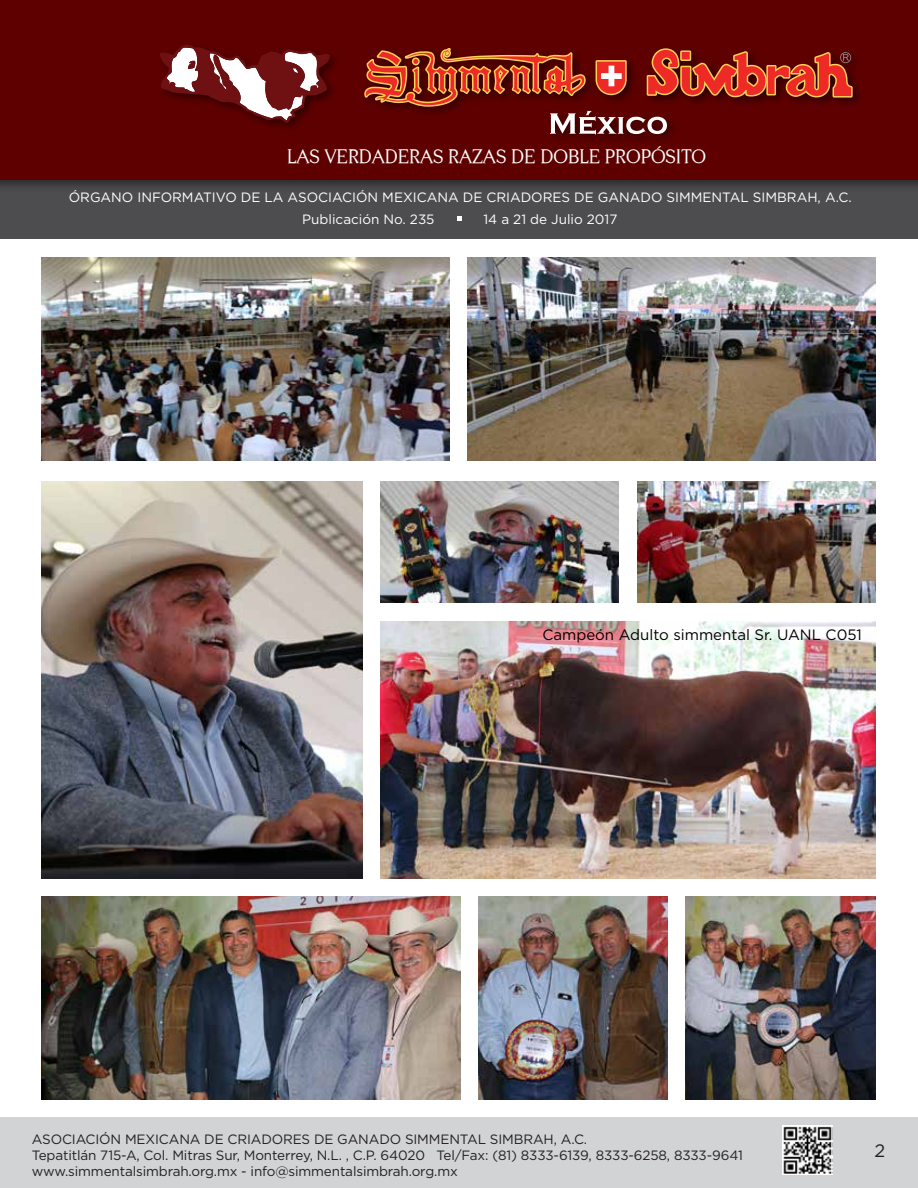
<style>
.page{position:relative;width:918px;height:1188px;background:#fff}
.page>*{position:absolute;margin:0;border:0;box-sizing:border-box;transform-origin:0 0}
.t1{font:19.5px "Centabel";color:#fff}
.t2{font:18px "Gotham";color:#252021}
.t3{font:15px "Gotham";color:#000}
.t4{font:13.5px/16.2px "Gotham";letter-spacing:-.01em;color:#252021}
.t5{font:13.5px "Gotham";color:#fff}
</style>
<div class="page">
<div style="left:0;top:180px;width:918px;height:59px;background:#4d4d4f"></div>
<svg style="left:458px;top:216px;width:4px;height:5px"></svg>
<div style="left:0;top:1117px;width:918px;height:71px;background:#d1d3d4"></div>
<img style="left:782px;top:1125px;width:51px;height:50px">
<div style="left:0;top:0;width:918px;height:192px;background:#000;opacity:.45"></div>
<div style="left:0;top:0;width:918px;height:180px;background:#5e0000"></div>
<svg style="left:160px;top:45px;width:170px;height:78px"></svg>
<svg style="left:364px;top:48px;width:489px;height:87px"></svg>
<img style="left:478px;top:897px;width:190px;height:203px">
<img style="left:686px;top:897px;width:189px;height:203px">
<img style="left:41px;top:257px;width:408px;height:204px">
<img style="left:468px;top:257px;width:407px;height:204px">
<img style="left:41px;top:482px;width:321px;height:396px">
<img style="left:41px;top:897px;width:419px;height:203px">
<img style="left:381px;top:482px;width:238px;height:121px">
<img style="left:381px;top:621px;width:494px;height:257px">
<img style="left:637px;top:482px;width:238px;height:121px">
<h1 class="t1" style="left:287px;top:145px;width:420px">LAS VERDADERAS RAZAS DE DOBLE PROPÓSITO</h1>
<p class="t5" style="left:69px;top:188px;width:784px">ÓRGANO INFORMATIVO DE LA ASOCIACIÓN MEXICANA DE CRIADORES DE GANADO SIMMENTAL SIMBRAH, A.C.</p>
<p class="t5" style="left:302px;top:210px;width:134px">Publicación No. 235</p>
<p class="t5" style="left:483px;top:210px;width:135px">14 a 21 de Julio 2017</p>
<p class="t3" style="left:542px;top:625px;width:321px">Campeón Adulto simmental Sr. UANL C051</p>
<p class="t4" style="left:32px;top:1130px;width:713px">ASOCIACIÓN MEXICANA DE CRIADORES DE GANADO SIMMENTAL SIMBRAH, A.C.<br>Tepatitlán 715-A, Col. Mitras Sur, Monterrey, N.L. , C.P. 64020 Tel/Fax: (81) 8333-6139, 8333-6258, 8333-9641 www.simmentalsimbrah.org.mx - info@simmentalsimbrah.org.mx</p>
<h2 class="t2" style="left:874px;top:1139px;width:12px">2</h2>
</div>
